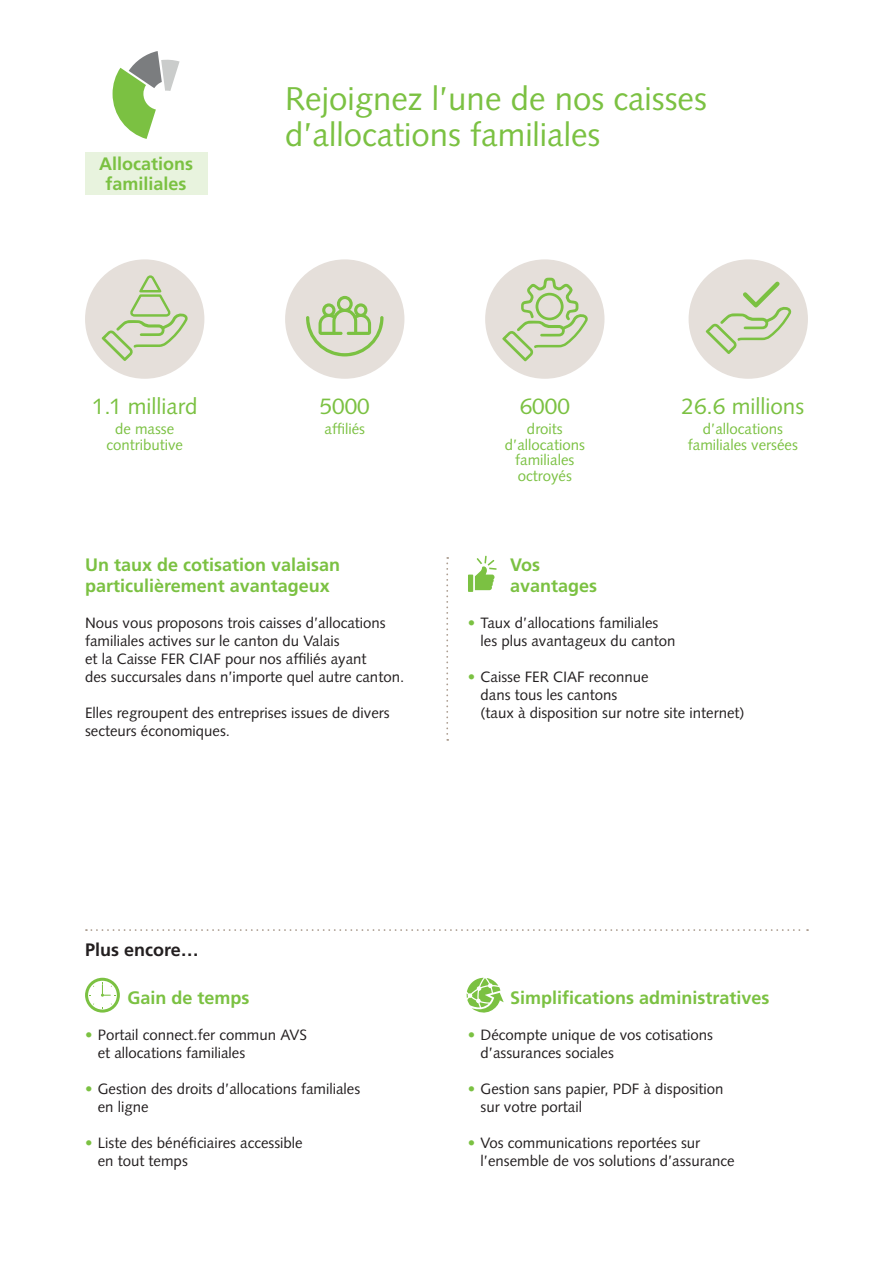
<style>
.page{position:relative;width:893px;height:1263px;background:#fff}
.page>*{position:absolute;margin:0;border:0;box-sizing:border-box;transform-origin:0 0}
.t1{font:33px/36px "Syntax LT Std";color:#7bc142}
.t2{font:22.5px "Syntax LT Std";color:#7bc142}
.t3{font:700 18px/21px "Frutiger LT Std";color:#7bc142}
.t4{font:700 18px "Frutiger LT Std";color:#231f20}
.t5{font:15px/18px "Syntax LT Std";color:#231f20}
.t6{font:15px/15.8px "Syntax LT Std";color:#7bc142;text-align:center}
.s1{color:#7bc142}
</style>
<div class="page">
<div style="left:85px;top:259px;width:119px;height:120px;background:#e5dfda;border-radius:50%"></div>
<div style="left:485px;top:259px;width:119px;height:120px;background:#e5dfda;border-radius:50%"></div>
<div style="left:689px;top:259px;width:119px;height:120px;background:#e5dfda;border-radius:50%"></div>
<svg style="left:102px;top:275px;width:86px;height:86px"></svg>
<svg style="left:446px;top:557px;width:2px;height:184px"></svg>
<svg style="left:86px;top:929px;width:722px;height:2px"></svg>
<div style="left:468px;top:574px;width:5px;height:18px;background:#7bc142"></div>
<svg style="left:475px;top:556px;width:22px;height:34px"></svg>
<svg style="left:85px;top:978px;width:35px;height:34px"></svg>
<svg style="left:466px;top:978px;width:38px;height:35px"></svg>
<svg style="left:502px;top:278px;width:86px;height:84px"></svg>
<svg style="left:706px;top:282px;width:86px;height:72px"></svg>
<div style="left:285px;top:259px;width:119px;height:120px;background:#e5dfda;border-radius:50%"></div>
<svg style="left:306px;top:296px;width:77px;height:60px"></svg>
<div style="left:85px;top:152px;width:122px;height:43px;background:#e8f3de"></div>
<svg style="left:113px;top:51px;width:67px;height:88px"></svg>
<p class="t3" style="left:99px;top:155px;width:95px;line-height:19.5px;text-align:center">Allocations familiales</p>
<h2 class="t2" style="left:92px;top:395px;width:107px">1.1 milliard</h2>
<p class="t6" style="left:106px;top:421px;width:78px">de masse contributive</p>
<h1 class="t1" style="left:285px;top:82px;width:423px">Rejoignez l’une de nos caisses d’allocations familiales</h1>
<h2 class="t2" style="left:320px;top:395px;width:52px">5000</h2>
<p class="t6" style="left:324px;top:421px;width:42px">affiliés</p>
<h2 class="t2" style="left:520px;top:395px;width:52px">6000</h2>
<p class="t6" style="left:505px;top:421px;width:82px">droits d’allocations familiales octroyés</p>
<h2 class="t2" style="left:682px;top:395px;width:124px">26.6 millions</h2>
<p class="t6" style="left:688px;top:421px;width:111px">d’allocations familiales versées</p>
<p class="t3" style="left:85px;top:555px;width:257px">Un taux de cotisation valaisan particulièrement avantageux</p>
<p class="t5" style="left:85px;top:614px;width:321px">Nous vous proposons trois caisses d’allocations familiales actives sur le canton du Valais<br>et la Caisse FER CIAF pour nos affiliés ayant<br>des succursales dans n’importe quel autre canton.</p>
<p class="t5" style="left:85px;top:704px;width:306px">Elles regroupent des entreprises issues de divers secteurs économiques.</p>
<p class="t3" style="left:510px;top:555px;width:89px">Vos avantages</p>
<p class="t5" style="left:480px;top:614px;width:197px;text-indent:-13px"><span class="s1">•</span> Taux d’allocations familiales les plus avantageux du canton</p>
<p class="t5" style="left:480px;top:668px;width:266px;text-indent:-13px"><span class="s1">•</span> Caisse FER CIAF reconnue<br>dans tous les cantons<br>(taux à disposition sur notre site internet)</p>
<p class="t4" style="left:85px;top:941px;width:115px">Plus encore…</p>
<p class="t3" style="left:128px;top:988px;width:124px">Gain de temps</p>
<p class="t5" style="left:98px;top:1026px;width:211px;text-indent:-13px"><span class="s1">•</span> Portail connect.fer commun AVS et allocations familiales</p>
<p class="t5" style="left:98px;top:1080px;width:264px;text-indent:-13px"><span class="s1">•</span> Gestion des droits d’allocations familiales en ligne</p>
<p class="t5" style="left:98px;top:1134px;width:206px;text-indent:-13px"><span class="s1">•</span> Liste des bénéficiaires accessible en tout temps</p>
<p class="t3" style="left:510px;top:988px;width:261px">Simplifications administratives</p>
<p class="t5" style="left:480px;top:1026px;width:234px;text-indent:-13px"><span class="s1">•</span> Décompte unique de vos cotisations d’assurances sociales</p>
<p class="t5" style="left:480px;top:1080px;width:245px;text-indent:-13px"><span class="s1">•</span> Gestion sans papier, PDF à disposition sur votre portail</p>
<p class="t5" style="left:480px;top:1134px;width:256px;text-indent:-13px"><span class="s1">•</span> Vos communications reportées sur l’ensemble de vos solutions d’assurance</p>
</div>
